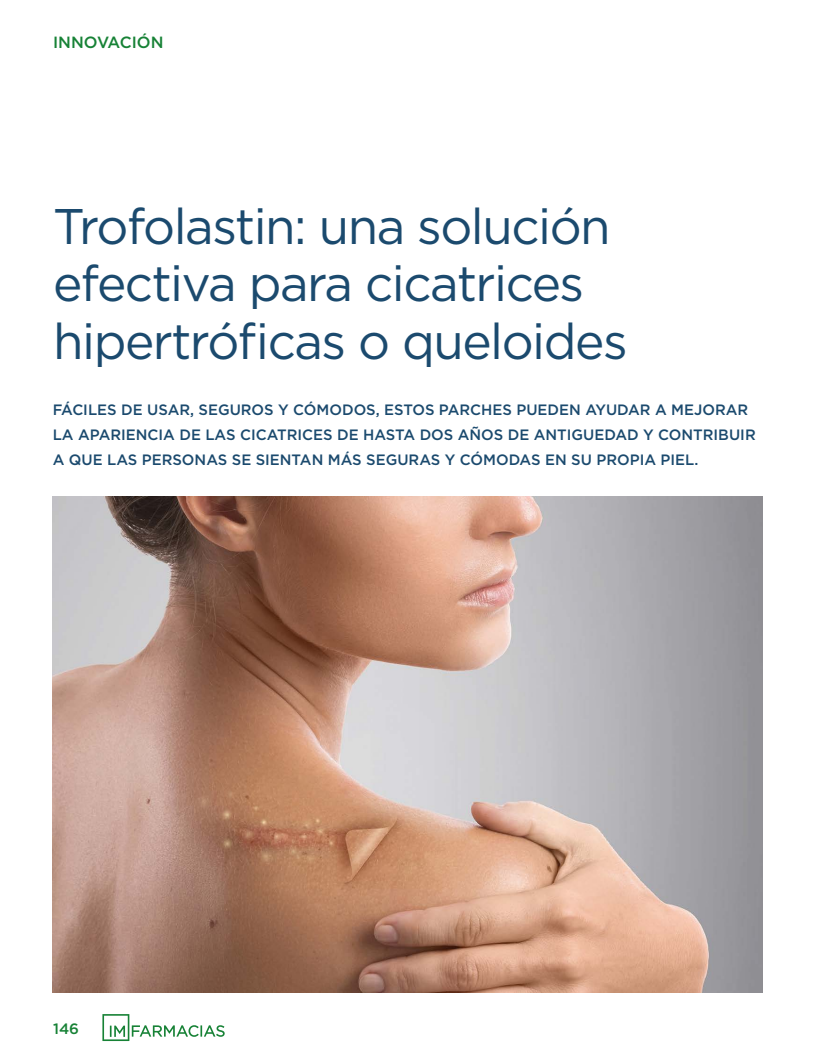
<style>
.page{position:relative;width:815px;height:1063px;background:#fff}
.page>*{position:absolute;margin:0;border:0;box-sizing:border-box;transform-origin:0 0}
.t1{font:50px/57.5px "Gotham";letter-spacing:-.03em;color:#1b4a6e}
.t2{font:500 16.25px "Gotham";color:#178236}
.t3{font:500 15px/25px "Gotham";color:#1b4a6e}
.t4{font:500 15px "Gotham";color:#178236}
</style>
<div class="page">
<svg style="left:102px;top:1014px;width:123px;height:27px"></svg>
<img style="left:53px;top:497px;width:709px;height:495px">
<p class="t2" style="left:53px;top:32px;width:112px">INNOVACIÓN</p>
<h1 class="t1" style="left:53px;top:196px;width:576px">Trofolastin: una solución efectiva para cicatrices hipertróficas o queloides</h1>
<p class="t3" style="left:53px;top:397px;width:704px">FÁCILES DE USAR, SEGUROS Y CÓMODOS, ESTOS PARCHES PUEDEN AYUDAR A MEJORAR<br>LA APARIENCIA DE LAS CICATRICES DE HASTA DOS AÑOS DE ANTIGUEDAD Y CONTRIBUIR<br>A QUE LAS PERSONAS SE SIENTAN MÁS SEGURAS Y CÓMODAS EN SU PROPIA PIEL.</p>
<p class="t4" style="left:53px;top:1018px;width:27px">146</p>
</div>
